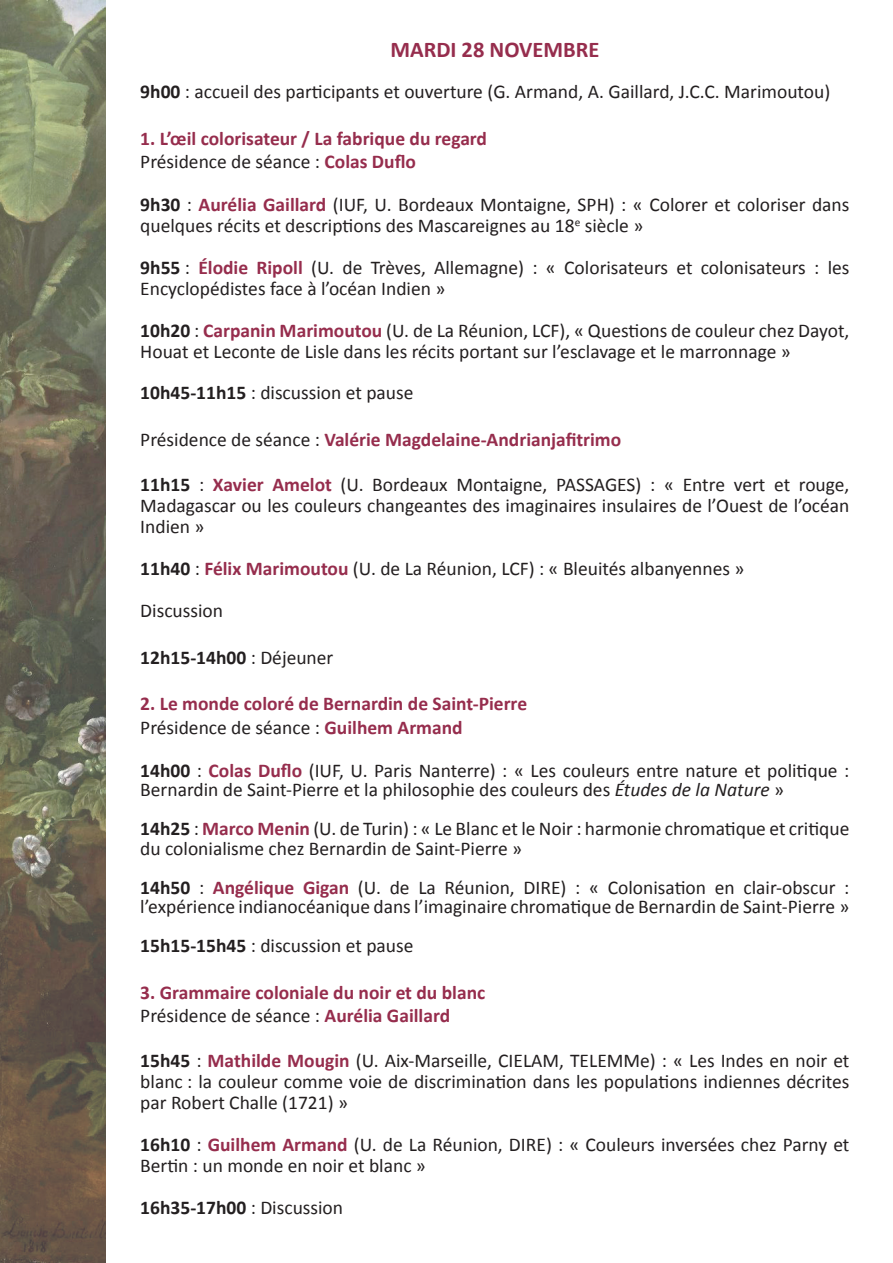
<style>
.page{position:relative;width:893px;height:1263px;background:#fff}
.page>*{position:absolute;margin:0;border:0;box-sizing:border-box;transform-origin:0 0}
.t1{font:700 22.5px "Calibri";color:#962d4d}
.t2{font:19.5px/21px "Calibri";color:#231f20}
.t3{font:700 19.5px/23.4px "Calibri";color:#962d4d}
.t4{font:700 19.5px "Calibri";color:#231f20}
.s1{font-weight:700}
.s2{font-weight:400;color:#231f20}
.s3{font-weight:700;color:#962d4d}
.s4{font-weight:400}
.s5{font-style:italic}
</style>
<div class="page">
<img style="left:0;top:0;width:105px;height:1263px">
<p class="t1" style="left:390px;top:35px;width:210px">MARDI 28 NOVEMBRE</p>
<p class="t2" style="left:140px;top:81px;width:692px"><span class="s1">9h00</span> : accueil des participants et ouverture (G. Armand, A. Gaillard, J.C.C. Marimoutou)</p>
<p class="t3" style="left:140px;top:127px;width:348px">1. L’œil colorisateur / La fabrique du regard<br><span class="s2">Présidence de séance :</span> Colas Duflo</p>
<p class="t2" style="left:140px;top:194px;width:711px"><span class="s1">9h30</span> : <span class="s3">Aurélia Gaillard</span> (IUF, U. Bordeaux Montaigne, SPH) : « Colorer et coloriser dans quelques récits et descriptions des Mascareignes au 18<sup>e</sup> siècle »</p>
<p class="t2" style="left:140px;top:257px;width:711px"><span class="s1">9h55</span> : <span class="s3">Élodie Ripoll</span> (U. de Trèves, Allemagne) : « Colorisateurs et colonisateurs : les<br>Encyclopédistes face à l’océan Indien »</p>
<p class="t2" style="left:140px;top:320px;width:711px"><span class="s1">10h20</span> : <span class="s3">Carpanin Marimoutou</span> (U. de La Réunion, LCF), « Questions de couleur chez Dayot,<br>Houat et Leconte de Lisle dans les récits portant sur l’esclavage et le marronnage »</p>
<p class="t2" style="left:140px;top:383px;width:275px"><span class="s1">10h45-11h15</span> : discussion et pause</p>
<p class="t3" style="left:140px;top:428px;width:482px"><span class="s2">Présidence de séance :</span> Valérie Magdelaine-Andrianjafitrimo</p>
<p class="t2" style="left:140px;top:474px;width:711px;text-align:justify"><span class="s1">11h15</span> : <span class="s3">Xavier Amelot</span> (U. Bordeaux Montaigne, PASSAGES) : « Entre vert et rouge, Madagascar ou les couleurs changeantes des imaginaires insulaires de l’Ouest de l’océan Indien »</p>
<p class="t2" style="left:140px;top:547px;width:606px;line-height:42px"><span class="s1">11h40</span> : <span class="s3">Félix Marimoutou</span> (U. de La Réunion, LCF) : « Bleuités albanyennes »<br>Discussion</p>
<p class="t4" style="left:140px;top:645px;width:195px">12h15-14h00 <span class="s4">: Déjeuner</span></p>
<p class="t3" style="left:140px;top:692px;width:388px">2. Le monde coloré de Bernardin de Saint-Pierre<br><span class="s2">Présidence de séance :</span> Guilhem Armand</p>
<p class="t2" style="left:140px;top:760px;width:711px;line-height:19.5px"><span class="s1">14h00</span> : <span class="s3">Colas Duflo</span> (IUF, U. Paris Nanterre) : « Les couleurs entre nature et politique :<br>Bernardin de Saint-Pierre et la philosophie des couleurs des <span class="s5">Études de la Nature</span> »</p>
<p class="t2" style="left:140px;top:819px;width:711px;line-height:19.5px"><span class="s1">14h25</span> : <span class="s3">Marco Menin</span> (U. de Turin) : « Le Blanc et le Noir : harmonie chromatique et critique du colonialisme chez Bernardin de Saint-Pierre »</p>
<p class="t2" style="left:140px;top:877px;width:711px;line-height:19.5px"><span class="s1">14h50</span> : <span class="s3">Angélique Gigan</span> (U. de La Réunion, DIRE) : « Colonisation en clair-obscur : l’expérience indianocéanique dans l’imaginaire chromatique de Bernardin de Saint-Pierre »</p>
<p class="t2" style="left:140px;top:935px;width:275px"><span class="s1">15h15-15h45</span> : discussion et pause</p>
<p class="t3" style="left:140px;top:981px;width:346px">3. Grammaire coloniale du noir et du blanc<br><span class="s2">Présidence de séance :</span> Aurélia Gaillard</p>
<p class="t2" style="left:140px;top:1050px;width:711px;text-align:justify"><span class="s1">15h45</span> : <span class="s3">Mathilde Mougin</span> (U. Aix-Marseille, CIELAM, TELEMMe) : « Les Indes en noir et blanc : la couleur comme voie de discrimination dans les populations indiennes décrites par Robert Challe (1721) »</p>
<p class="t2" style="left:140px;top:1134px;width:711px"><span class="s1">16h10</span> : <span class="s3">Guilhem Armand</span> (U. de La Réunion, DIRE) : « Couleurs inversées chez Parny et<br>Bertin : un monde en noir et blanc »</p>
<p class="t4" style="left:140px;top:1195px;width:204px">16h35-17h00 <span class="s4">: Discussion</span></p>
</div>
